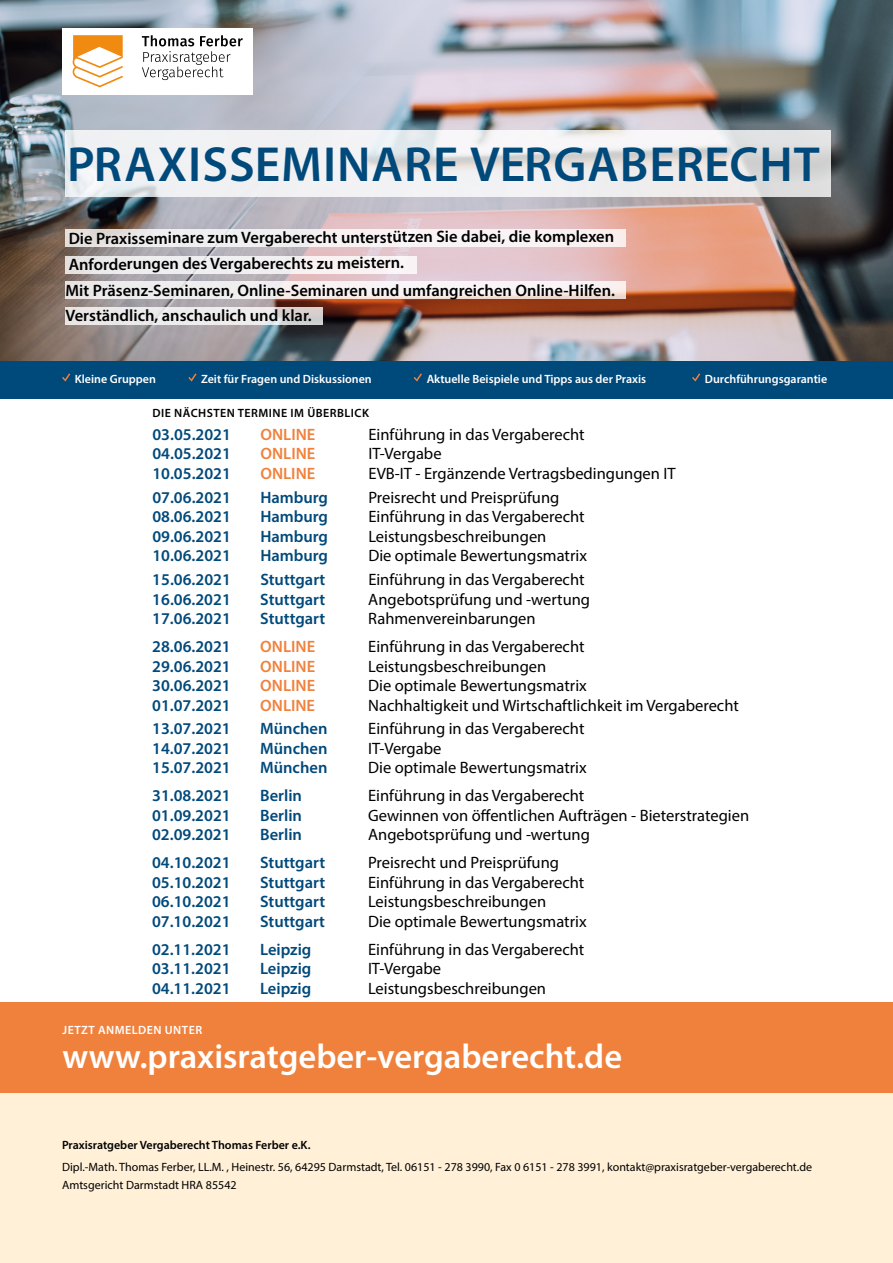
<style>
.page{position:relative;width:893px;height:1263px;background:#fff}
.page>*{position:absolute;margin:0;border:0;box-sizing:border-box;transform-origin:0 0}
.t1{font:600 49.5px "Myriad Pro";letter-spacing:.02em;color:#00497b}
.t2{font:600 34.5px "Myriad Pro";color:#fff}
.t3{font:16.5px "Myriad Pro";color:#000}
.t4{font:600 16.5px "Myriad Pro";color:#00497b}
.t5{font:600 16.5px/26.2px "Myriad Pro";letter-spacing:-.005em;color:#000}
.t6{font:600 16.5px "Myriad Pro";color:#f0813c}
.t7{font:12px/18px "Myriad Pro";color:#000}
.t8{font:600 12px "Myriad Pro";color:#fff}
.t9{font:600 12px "Myriad Pro";color:#000}
.t10{font:600 12px "Myriad Pro";letter-spacing:.04em;color:#000}
.t11{font:600 12px "Myriad Pro";letter-spacing:.04em;color:#fff}
</style>
<div class="page">
<div style="left:0;top:1093px;width:893px;height:170px;background:#fff0d7"></div>
<div style="left:0;top:1002px;width:893px;height:91px;background:#f0813c"></div>
<div style="left:0;top:352px;width:893px;height:46px;background:#00497b"></div>
<img style="left:0;top:0;width:893px;height:360px">
<svg style="left:65px;top:229px;width:561px;height:17px;fill:#f9f1f2"></svg>
<div style="left:65px;top:256px;width:352px;height:17px;background:linear-gradient(to right,#e7e8e8,#fbf5f7)"></div>
<svg style="left:65px;top:281px;width:561px;height:18px;fill:#f8efef"></svg>
<svg style="left:65px;top:307px;width:258px;height:17px;background:#e7e6e6"></svg>
<svg style="left:62px;top:373px;width:8px;height:9px"></svg>
<svg style="left:692px;top:373px;width:8px;height:9px"></svg>
<svg style="left:414px;top:373px;width:8px;height:9px"></svg>
<svg style="left:188px;top:373px;width:9px;height:9px"></svg>
<svg style="left:65px;top:130px;width:766px;height:67px;fill:#f0f0f3"></svg>
<div style="left:62px;top:28px;width:191px;height:67px;background:#fff"></div>
<svg style="left:73px;top:35px;width:50px;height:52px"></svg>
<svg style="left:142px;top:35px;width:101px;height:45px"></svg>
<h1 class="t1" style="left:67px;top:133px;width:754px">PRAXISSEMINARE VERGABERECHT</h1>
<p class="t5" style="left:65px;top:224px;width:551px">Die Praxisseminare zum Vergaberecht unterstützen Sie dabei, die komplexen Anforderungen des Vergaberechts zu meistern.<br>Mit Präsenz-Seminaren, Online-Seminaren und umfangreichen Online-Hilfen.<br>Verständlich, anschaulich und klar.</p>
<p class="t8" style="left:75px;top:371px;width:83px">Kleine Gruppen</p>
<p class="t8" style="left:201px;top:371px;width:172px">Zeit für Fragen und Diskussionen</p>
<p class="t8" style="left:427px;top:371px;width:221px">Aktuelle Beispiele und Tipps aus der Praxis</p>
<p class="t8" style="left:705px;top:371px;width:124px">Durchführungsgarantie</p>
<p class="t10" style="left:153px;top:405px;width:218px">DIE NÄCHSTEN TERMINE IM ÜBERBLICK</p>
<p class="t4" style="left:152px;top:424px;width:80px">03.05.2021</p>
<p class="t6" style="left:260px;top:424px;width:56px">ONLINE</p>
<p class="t3" style="left:368px;top:424px;width:218px">Einführung in das Vergaberecht</p>
<p class="t4" style="left:152px;top:443px;width:80px">04.05.2021</p>
<p class="t6" style="left:260px;top:443px;width:56px">ONLINE</p>
<p class="t3" style="left:368px;top:444px;width:75px">IT-Vergabe</p>
<p class="t4" style="left:152px;top:463px;width:80px">10.05.2021</p>
<p class="t6" style="left:260px;top:463px;width:56px">ONLINE</p>
<p class="t3" style="left:368px;top:463px;width:309px">EVB-IT - Ergänzende Vertragsbedingungen IT</p>
<p class="t4" style="left:152px;top:487px;width:80px">07.06.2021</p>
<p class="t4" style="left:260px;top:487px;width:69px">Hamburg</p>
<p class="t3" style="left:368px;top:487px;width:192px">Preisrecht und Preisprüfung</p>
<p class="t4" style="left:152px;top:506px;width:80px">08.06.2021</p>
<p class="t4" style="left:260px;top:506px;width:69px">Hamburg</p>
<p class="t3" style="left:368px;top:506px;width:218px">Einführung in das Vergaberecht</p>
<p class="t4" style="left:152px;top:526px;width:80px">09.06.2021</p>
<p class="t4" style="left:260px;top:526px;width:69px">Hamburg</p>
<p class="t3" style="left:368px;top:526px;width:180px">Leistungsbeschreibungen</p>
<p class="t4" style="left:152px;top:545px;width:80px">10.06.2021</p>
<p class="t4" style="left:260px;top:545px;width:69px">Hamburg</p>
<p class="t3" style="left:368px;top:545px;width:220px">Die optimale Bewertungsmatrix</p>
<p class="t4" style="left:152px;top:569px;width:80px">15.06.2021</p>
<p class="t4" style="left:260px;top:569px;width:67px">Stuttgart</p>
<p class="t3" style="left:368px;top:569px;width:218px">Einführung in das Vergaberecht</p>
<p class="t4" style="left:152px;top:588px;width:80px">16.06.2021</p>
<p class="t4" style="left:260px;top:588px;width:67px">Stuttgart</p>
<p class="t3" style="left:368px;top:589px;width:223px">Angebotsprüfung und -wertung</p>
<p class="t4" style="left:152px;top:608px;width:80px">17.06.2021</p>
<p class="t4" style="left:260px;top:608px;width:67px">Stuttgart</p>
<p class="t3" style="left:368px;top:608px;width:169px">Rahmenvereinbarungen</p>
<p class="t4" style="left:152px;top:636px;width:80px">28.06.2021</p>
<p class="t6" style="left:260px;top:636px;width:56px">ONLINE</p>
<p class="t3" style="left:368px;top:636px;width:218px">Einführung in das Vergaberecht</p>
<p class="t4" style="left:152px;top:655px;width:80px">29.06.2021</p>
<p class="t6" style="left:260px;top:655px;width:56px">ONLINE</p>
<p class="t3" style="left:368px;top:656px;width:180px">Leistungsbeschreibungen</p>
<p class="t4" style="left:152px;top:675px;width:80px">30.06.2021</p>
<p class="t6" style="left:260px;top:675px;width:56px">ONLINE</p>
<p class="t3" style="left:368px;top:675px;width:220px">Die optimale Bewertungsmatrix</p>
<p class="t4" style="left:152px;top:694px;width:80px">01.07.2021</p>
<p class="t6" style="left:260px;top:694px;width:56px">ONLINE</p>
<p class="t3" style="left:368px;top:695px;width:372px">Nachhaltigkeit und Wirtschaftlichkeit im Vergaberecht</p>
<p class="t4" style="left:152px;top:718px;width:80px">13.07.2021</p>
<p class="t4" style="left:260px;top:718px;width:69px">München</p>
<p class="t3" style="left:368px;top:718px;width:218px">Einführung in das Vergaberecht</p>
<p class="t4" style="left:152px;top:738px;width:80px">14.07.2021</p>
<p class="t4" style="left:260px;top:738px;width:69px">München</p>
<p class="t3" style="left:368px;top:738px;width:75px">IT-Vergabe</p>
<p class="t4" style="left:152px;top:757px;width:80px">15.07.2021</p>
<p class="t4" style="left:260px;top:757px;width:69px">München</p>
<p class="t3" style="left:368px;top:757px;width:220px">Die optimale Bewertungsmatrix</p>
<p class="t4" style="left:152px;top:785px;width:80px">31.08.2021</p>
<p class="t4" style="left:260px;top:785px;width:43px">Berlin</p>
<p class="t3" style="left:368px;top:785px;width:218px">Einführung in das Vergaberecht</p>
<p class="t4" style="left:152px;top:805px;width:80px">01.09.2021</p>
<p class="t4" style="left:260px;top:805px;width:43px">Berlin</p>
<p class="t3" style="left:368px;top:805px;width:382px">Gewinnen von öffentlichen Aufträgen - Bieterstrategien</p>
<p class="t4" style="left:152px;top:824px;width:80px">02.09.2021</p>
<p class="t4" style="left:260px;top:824px;width:43px">Berlin</p>
<p class="t3" style="left:368px;top:825px;width:223px">Angebotsprüfung und -wertung</p>
<p class="t4" style="left:152px;top:852px;width:80px">04.10.2021</p>
<p class="t4" style="left:260px;top:852px;width:67px">Stuttgart</p>
<p class="t3" style="left:368px;top:853px;width:192px">Preisrecht und Preisprüfung</p>
<p class="t4" style="left:152px;top:872px;width:80px">05.10.2021</p>
<p class="t4" style="left:260px;top:872px;width:67px">Stuttgart</p>
<p class="t3" style="left:368px;top:872px;width:218px">Einführung in das Vergaberecht</p>
<p class="t4" style="left:152px;top:891px;width:80px">06.10.2021</p>
<p class="t4" style="left:260px;top:891px;width:67px">Stuttgart</p>
<p class="t3" style="left:368px;top:892px;width:180px">Leistungsbeschreibungen</p>
<p class="t4" style="left:152px;top:911px;width:80px">07.10.2021</p>
<p class="t4" style="left:260px;top:911px;width:67px">Stuttgart</p>
<p class="t3" style="left:368px;top:911px;width:220px">Die optimale Bewertungsmatrix</p>
<p class="t4" style="left:152px;top:939px;width:80px">02.11.2021</p>
<p class="t4" style="left:260px;top:939px;width:53px">Leipzig</p>
<p class="t3" style="left:368px;top:939px;width:218px">Einführung in das Vergaberecht</p>
<p class="t4" style="left:152px;top:958px;width:80px">03.11.2021</p>
<p class="t4" style="left:260px;top:958px;width:53px">Leipzig</p>
<p class="t3" style="left:368px;top:959px;width:75px">IT-Vergabe</p>
<p class="t4" style="left:152px;top:978px;width:80px">04.11.2021</p>
<p class="t4" style="left:260px;top:978px;width:53px">Leipzig</p>
<p class="t3" style="left:368px;top:978px;width:180px">Leistungsbeschreibungen</p>
<p class="t11" style="left:62px;top:1022px;width:141px">JETZT ANMELDEN UNTER</p>
<h2 class="t2" style="left:62px;top:1034px;width:561px">www.praxisratgeber-vergaberecht.de</h2>
<p class="t9" style="left:62px;top:1137px;width:250px">Praxisratgeber Vergaberecht Thomas Ferber e.K.</p>
<p class="t7" style="left:62px;top:1158px;width:752px">Dipl.-Math. Thomas Ferber, LL.M. , Heinestr. 56, 64295 Darmstadt, Tel. 06151 - 278 3990, Fax 0 6151 - 278 3991, kontakt@praxisratgeber-vergaberecht.de<br>Amtsgericht Darmstadt HRA 85542</p>
</div>
